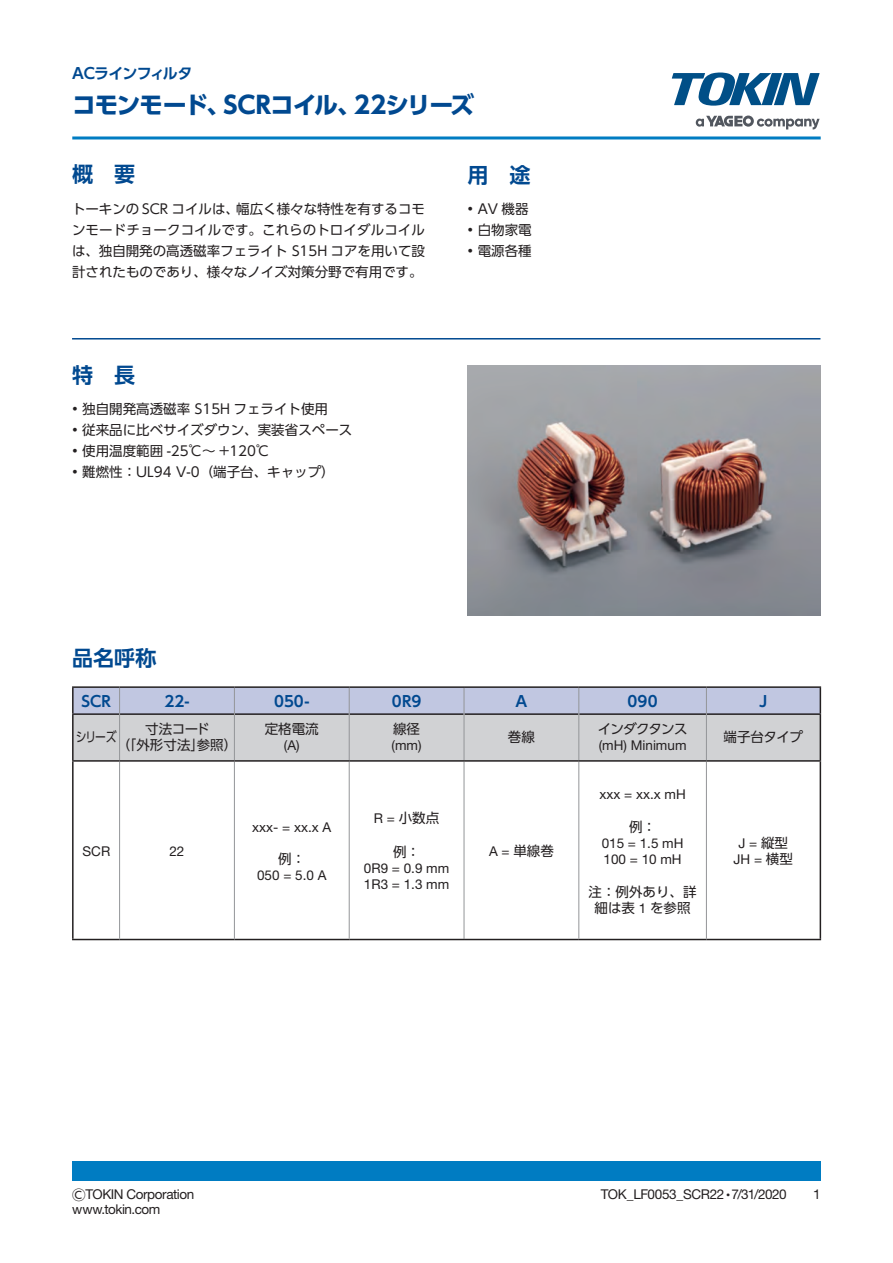
<style>
.page{position:relative;width:893px;height:1263px;background:#fff}
.page>*{position:absolute;margin:0;border:0;box-sizing:border-box;transform-origin:0 0}
.t1{font:700 24px "UD Shin Go Pro";letter-spacing:-.065em;color:#014990}
.t2{font:700 21px "UD Shin Go Pro De";color:#014990}
.t3{font:700 15px "UD Shin Go Pro De";color:#014990}
.t4{font:700 15px "UD Shin Go Pro De";letter-spacing:-.055em;color:#014990}
.t5{font:13.5px/21px "UD Shin Go Pro";color:#231f20;text-align:center}
.t6{font:13.5px/16.2px "Helvetica Neue LT Std";color:#231f20}
.t7{font:13.5px "Helvetica Neue LT";letter-spacing:-.03em;color:#231f20}
.t8{font:13.5px "Helvetica Neue LT Std";letter-spacing:-.035em;color:#231f20}
.t9{font:13.5px "UD Shin Go Pro";letter-spacing:-.06em;color:#231f20}
.t10{font:13.5px "UD Shin Go Pro";color:#231f20;scale:.8 1}
.s1{font-family:"Helvetica Neue LT Std"}
.s2{font-family:"UD Shin Go Pro"}
.s3{font-family:"UD Shin Go Pr 6"}
</style>
<div class="page">
<div style="left:72px;top:1161px;width:749px;height:20px;background:#007cc2"></div>
<hr style="left:72px;top:136px;width:749px;height:3px;background:#007cc2">
<svg style="left:696px;top:116px;width:124px;height:14px"></svg>
<svg style="left:672px;top:72px;width:148px;height:34px"></svg>
<hr style="left:72px;top:338px;width:748px;height:1px;background:#014990">
<svg style="left:74px;top:762px;width:746px;height:177px"></svg>
<hr style="left:72px;top:713px;width:47px;height:2px;background:#231f20">
<hr style="left:464px;top:762px;width:1px;height:177px;background:#939598">
<hr style="left:72px;top:686px;width:48px;height:2px;background:#231f20">
<hr style="left:72px;top:688px;width:2px;height:25px;background:#231f20">
<hr style="left:120px;top:686px;width:114px;height:2px;background:#231f20">
<hr style="left:234px;top:686px;width:115px;height:2px;background:#231f20">
<hr style="left:349px;top:686px;width:115px;height:2px;background:#231f20">
<hr style="left:464px;top:686px;width:115px;height:2px;background:#231f20">
<hr style="left:579px;top:686px;width:127px;height:2px;background:#231f20">
<hr style="left:706px;top:686px;width:115px;height:2px;background:#231f20">
<hr style="left:72px;top:715px;width:2px;height:45px;background:#231f20">
<hr style="left:72px;top:762px;width:2px;height:177px;background:#231f20">
<hr style="left:72px;top:939px;width:48px;height:1px;background:#231f20">
<hr style="left:120px;top:939px;width:114px;height:1px;background:#231f20">
<hr style="left:234px;top:939px;width:115px;height:1px;background:#231f20">
<hr style="left:349px;top:939px;width:115px;height:1px;background:#231f20">
<hr style="left:464px;top:939px;width:115px;height:1px;background:#231f20">
<hr style="left:579px;top:939px;width:127px;height:1px;background:#231f20">
<hr style="left:706px;top:939px;width:115px;height:1px;background:#231f20">
<hr style="left:578px;top:762px;width:1px;height:177px;background:#939598">
<hr style="left:706px;top:762px;width:1px;height:177px;background:#939598">
<hr style="left:820px;top:762px;width:1px;height:177px;background:#231f20">
<svg style="left:73px;top:687px;width:748px;height:73px;background:#c4c7d1"></svg>
<hr style="left:119px;top:714px;width:1px;height:46px;background:#939598">
<hr style="left:234px;top:714px;width:1px;height:46px;background:#939598">
<hr style="left:349px;top:714px;width:1px;height:46px;background:#939598">
<hr style="left:119px;top:762px;width:1px;height:177px;background:#939598">
<hr style="left:234px;top:762px;width:1px;height:177px;background:#939598">
<hr style="left:349px;top:762px;width:1px;height:177px;background:#939598">
<hr style="left:72px;top:760px;width:48px;height:2px;background:#231f20">
<hr style="left:120px;top:760px;width:114px;height:2px;background:#231f20">
<hr style="left:234px;top:760px;width:115px;height:2px;background:#231f20">
<hr style="left:349px;top:760px;width:115px;height:2px;background:#231f20">
<hr style="left:464px;top:760px;width:115px;height:2px;background:#231f20">
<hr style="left:579px;top:760px;width:127px;height:2px;background:#231f20">
<hr style="left:706px;top:760px;width:115px;height:2px;background:#231f20">
<img style="left:468px;top:365px;width:352px;height:251px">
<p class="t4" style="left:72px;top:61px;width:122px">ACラインフィルタ</p>
<h1 class="t1" style="left:72px;top:85px;width:403px">コモンモード、SCRコイル、22シリーズ</h1>
<h2 class="t2" style="left:72px;top:157px;width:65px">概　要</h2>
<p class="t5" style="left:72px;top:198px;width:354px;text-align:justify">トーキンの SCR コイルは、幅広く様々な特性を有するコモンモードチョークコイルです。これらのトロイダルコイルは、独自開発の高透磁率フェライト S15H コアを用いて設計されたものであり、様々なノイズ対策分野で有用です。</p>
<h2 class="t2" style="left:72px;top:357px;width:65px">特　長</h2>
<p class="t5" style="left:72px;top:398px;width:257px">• 独自開発高透磁率 S15H フェライト使用</p>
<p class="t5" style="left:72px;top:419px;width:282px">• 従来品に比ベサイズダウン、実装省スペース</p>
<p class="t5" style="left:72px;top:440px;width:199px">• 使用温度範囲 -25℃～ +120℃</p>
<p class="t5" style="left:72px;top:461px;width:264px">• 難燃性：UL94 V-0（端子台、キャップ）</p>
<h2 class="t2" style="left:467px;top:157px;width:64px">用　途</h2>
<p class="t5" style="left:467px;top:198px;width:62px">• AV 機器</p>
<p class="t5" style="left:467px;top:219px;width:66px">• 白物家電</p>
<p class="t5" style="left:467px;top:240px;width:66px">• 電源各種</p>
<h2 class="t2" style="left:72px;top:641px;width:86px">品名呼称</h2>
<p class="t3" style="left:81px;top:689px;width:31px">SCR</p>
<p class="t3" style="left:164px;top:689px;width:27px">22-</p>
<p class="t3" style="left:274px;top:689px;width:37px">050-</p>
<p class="t3" style="left:392px;top:689px;width:31px">0R9</p>
<p class="t3" style="left:516px;top:689px;width:13px">A</p>
<p class="t3" style="left:628px;top:689px;width:32px">090</p>
<p class="t3" style="left:759px;top:689px;width:10px">J</p>
<p class="t10" style="left:76px;top:726px;width:52px">シリーズ</p>
<p class="t5" style="left:117px;top:721px;width:122px;line-height:16.2px">寸法コード<br>（「外形寸法」参照）</p>
<p class="t5" style="left:265px;top:718px;width:55px">定格電流</p>
<p class="t9" style="left:598px;top:718px;width:91px">インダクタンス</p>
<p class="t6" style="left:599px;top:737px;width:89px">(mH) Minimum</p>
<p class="t5" style="left:393px;top:718px;width:28px">線径</p>
<p class="t6" style="left:392px;top:737px;width:32px">(mm)</p>
<p class="t5" style="left:723px;top:726px;width:81px">端子台タイプ</p>
<p class="t5" style="left:508px;top:726px;width:28px">巻線</p>
<p class="t6" style="left:284px;top:737px;width:17px">(A)</p>
<p class="t6" style="left:83px;top:843px;width:29px">SCR</p>
<p class="t6" style="left:169px;top:843px;width:17px">22</p>
<p class="t6" style="left:252px;top:819px;width:81px">xxx- = xx.x A</p>
<p class="t5" style="left:278px;top:848px;width:28px">例：</p>
<p class="t6" style="left:257px;top:867px;width:71px">050 = 5.0 A</p>
<p class="t5" style="left:374px;top:807px;width:67px"><span class="s1">R =</span> 小数点</p>
<p class="t5" style="left:393px;top:841px;width:28px">例：</p>
<p class="t6" style="left:364px;top:860px;width:87px">0R9 = 0.9 mm<br>1R3 = 1.3 mm</p>
<p class="t5" style="left:489px;top:840px;width:66px"><span class="s1">A =</span> 単線巻</p>
<p class="t6" style="left:599px;top:786px;width:88px">xxx = xx.x mH</p>
<p class="t5" style="left:629px;top:816px;width:28px">例：</p>
<p class="t6" style="left:602px;top:835px;width:83px">015 = 1.5 mH<br>100 = 10 mH</p>
<p class="t5" style="left:589px;top:883px;width:109px;line-height:16.2px">注：例外あり、詳細は表 <span class="s1">1</span> を参照</p>
<p class="t6" style="left:733px;top:835px;width:61px;text-align:center">J = <span class="s2">縦型<br></span>JH = <span class="s2">横型</span></p>
<p class="t7" style="left:72px;top:1186px;width:124px"><span class="s3">Ⓒ</span>TOKIN Corporation</p>
<p class="t6" style="left:813px;top:1186px;width:9px">1</p>
<p class="t7" style="left:72px;top:1201px;width:90px">www.tokin.com</p>
<p class="t8" style="left:601px;top:1186px;width:187px">TOK_LF0053_SCR22<span class="s3">・</span>7/31/2020</p>
</div>
